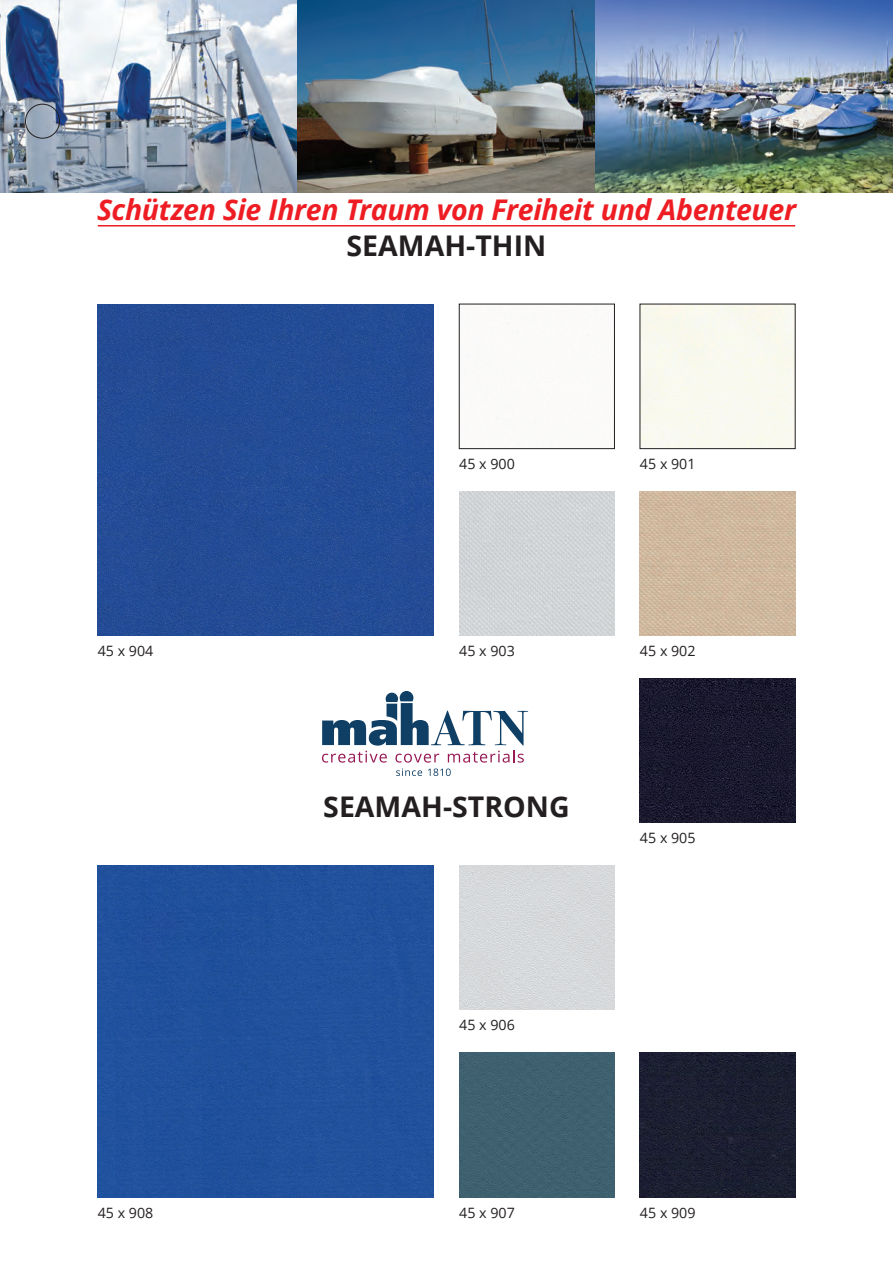
<style>
.page{position:relative;width:893px;height:1263px;background:#fff}
.page>*{position:absolute;margin:0;border:0;box-sizing:border-box;transform-origin:0 0}
.t1{font:italic 700 28.5px "Open Sans";letter-spacing:-.01em;color:#ee1d23}
.t2{font:700 28.5px "Open Sans";color:#231f20}
.t3{font:14.25px "Open Sans";color:#231f20}
</style>
<div class="page">
<img style="left:0;top:0;width:893px;height:193px">
<hr style="left:98px;top:225px;width:697px;height:1px;background:#ee1d23">
<svg style="left:322px;top:691px;width:206px;height:85px"></svg>
<div style="left:459px;top:1052px;width:155px;height:145px;background:#3e6170"></div>
<img style="left:640px;top:1052px;width:155px;height:145px">
<img style="left:459px;top:865px;width:155px;height:145px">
<img style="left:640px;top:678px;width:155px;height:145px">
<img style="left:459px;top:491px;width:155px;height:145px">
<img style="left:640px;top:491px;width:155px;height:145px">
<div style="left:25px;top:104px;width:35px;height:34px;border:1px solid #231f20;border-radius:50%"></div>
<img style="left:98px;top:304px;width:336px;height:332px">
<div style="left:98px;top:865px;width:336px;height:332px;background:#21519c"></div>
<div style="left:459px;top:304px;width:156px;height:145px;border:1px solid #231f20"></div>
<h1 class="t1" style="left:97px;top:190px;width:700px">Schützen Sie Ihren Traum von Freiheit und Abenteuer</h1>
<h1 class="t2" style="left:347px;top:225px;width:201px">SEAMAH-THIN</h1>
<p class="t3" style="left:98px;top:641px;width:57px">45 x 904</p>
<p class="t3" style="left:98px;top:1202px;width:57px">45 x 908</p>
<p class="t3" style="left:459px;top:454px;width:57px">45 x 900</p>
<p class="t3" style="left:640px;top:454px;width:57px">45 x 901</p>
<p class="t3" style="left:459px;top:641px;width:57px">45 x 903</p>
<p class="t3" style="left:640px;top:641px;width:57px">45 x 902</p>
<h1 class="t2" style="left:323px;top:787px;width:248px">SEAMAH-STRONG</h1>
<p class="t3" style="left:459px;top:1015px;width:57px">45 x 906</p>
<p class="t3" style="left:640px;top:828px;width:57px">45 x 905</p>
<p class="t3" style="left:459px;top:1202px;width:57px">45 x 907</p>
<p class="t3" style="left:640px;top:1202px;width:57px">45 x 909</p>
</div>
